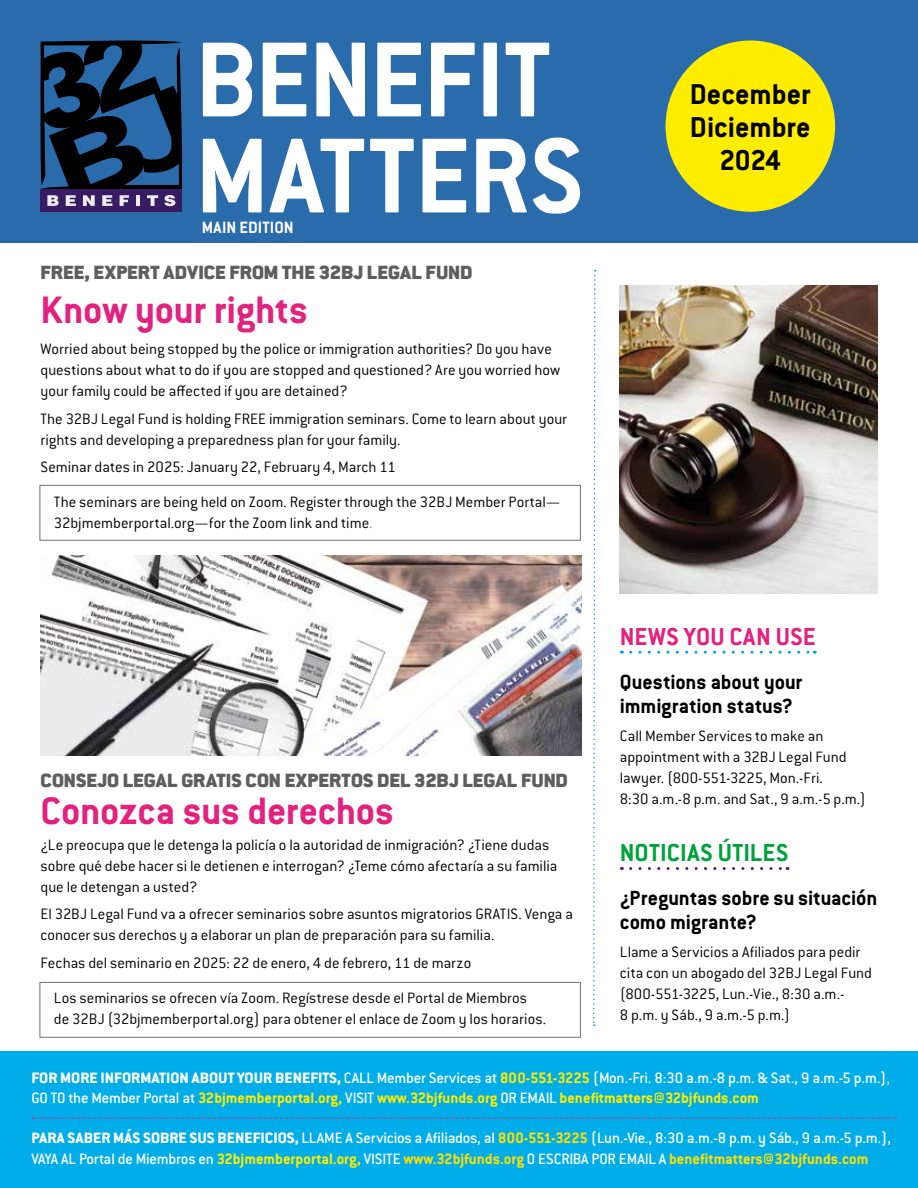
<style>
.page{position:relative;width:918px;height:1188px;background:#fff}
.page>*{position:absolute;margin:0;border:0;box-sizing:border-box;transform-origin:0 0}
.t1{font:700 117px/96px "Conduit ITC Pro";letter-spacing:-.015em;color:#fff}
.t2{font:700 42px "Conduit ITC Pro";letter-spacing:-.005em;color:#e3217e}
.t3{font:700 31.5px/33px "Conduit ITC Pro";color:#000;text-align:center}
.t4{font:700 27px "Conduit ITC Pro";letter-spacing:.01em;color:#00a23c}
.t5{font:700 27px "Conduit ITC Pro";letter-spacing:.005em;color:#e3217e}
.t6{font:700 22.5px/24px "Conduit ITC Pro";letter-spacing:-.005em;color:#000}
.t7{font:900 21px "Conduit ITC Pro";letter-spacing:.005em;color:#5e5e5f}
.t8{font:700 18px "Conduit ITC Pro";color:#fff}
.t9{font:300 16.5px/21px "Conduit ITC Pro";color:#000}
.t10{font:500 16.5px/19.8px "Conduit ITC Pro";letter-spacing:-.01em;color:#fff}
.s1{color:#868787}
.s2{font-weight:800}
.s3{font-weight:700;color:#ffed00}
.s4{font-weight:200}
.s5{font-weight:700;color:#ffe000}
</style>
<div class="page">
<div style="left:40px;top:982px;width:541px;height:55px;border:1px solid #727273"></div>
<div style="left:0;top:0;width:918px;height:243px;background:#296bab"></div>
<svg style="left:40px;top:40px;width:142px;height:149px"></svg>
<div style="left:40px;top:189px;width:142px;height:23px;background:#381c63"></div>
<svg style="left:47px;top:195px;width:12px;height:11px"></svg>
<svg style="left:66px;top:195px;width:10px;height:11px"></svg>
<svg style="left:83px;top:195px;width:12px;height:11px"></svg>
<svg style="left:102px;top:195px;width:10px;height:11px"></svg>
<svg style="left:120px;top:195px;width:9px;height:11px"></svg>
<hr style="left:136px;top:195px;width:4px;height:11px;background:#ececec">
<svg style="left:147px;top:195px;width:11px;height:11px"></svg>
<svg style="left:164px;top:195px;width:11px;height:11px"></svg>
<div style="left:666px;top:40px;width:169px;height:172px;background:#ffed00;border-radius:50%"></div>
<svg style="left:593px;top:270px;width:3px;height:756px"></svg>
<svg style="left:631px;top:867px;width:157px;height:3px"></svg>
<svg style="left:631px;top:651px;width:184px;height:3px"></svg>
<img style="left:40px;top:556px;width:542px;height:200px">
<img style="left:620px;top:285px;width:258px;height:309px">
<div style="left:40px;top:485px;width:541px;height:55px;border:1px solid #727273"></div>
<div style="left:0;top:1052px;width:918px;height:136px;background:#00ade9"></div>
<svg style="left:32px;top:1117px;width:864px;height:2px"></svg>
<h1 class="t1" style="left:195px;top:31px;width:391px">BENEFIT<br>MATTERS</h1>
<p class="t8" style="left:202px;top:217px;width:93px">MAIN EDITION</p>
<p class="t7" style="left:40px;top:260px;width:433px">FREE, EXPERT ADVICE FROM THE 32BJ LEGAL FUND</p>
<h2 class="t2" style="left:40px;top:285px;width:269px">Know your rights</h2>
<p class="t9" style="left:40px;top:338px;width:521px">Worried about being stopped by the police or immigration authorities? Do you have questions about what to do if you are stopped and questioned? Are you worried how your family could be affected if you are detained?</p>
<p class="t9" style="left:40px;top:408px;width:528px">The 32BJ Legal Fund is holding FREE immigration seminars. Come to learn about your rights and developing a preparedness plan for your family.</p>
<p class="t9" style="left:54px;top:450px;width:508px;line-height:34.5px;text-indent:-13px">Seminar dates in 2025: January 22, February 4, March 11<br>The seminars are being held on Zoom. Register through the 32BJ Member Portal—</p>
<p class="t9" style="left:54px;top:512px;width:320px">32bjmemberportal.org—for the Zoom link and time<span class="s1">.</span></p>
<p class="t7" style="left:40px;top:768px;width:529px">CONSEJO LEGAL GRATIS CON EXPERTOS DEL 32BJ LEGAL FUND</p>
<h2 class="t2" style="left:40px;top:787px;width:355px">Conozca sus derechos</h2>
<p class="t9" style="left:40px;top:834px;width:518px">¿Le preocupa que le detenga la policía o la autoridad de inmigración? ¿Tiene dudas sobre qué debe hacer si le detienen e interrogan? ¿Teme cómo afectaría a su familia que le detengan a usted?</p>
<p class="t9" style="left:40px;top:904px;width:534px">El 32BJ Legal Fund va a ofrecer seminarios sobre asuntos migratorios GRATIS. Venga a conocer sus derechos y a elaborar un plan de preparación para su familia.</p>
<p class="t9" style="left:54px;top:946px;width:475px;line-height:34.5px;text-indent:-13px">Fechas del seminario en 2025: 22 de enero, 4 de febrero, 11 de marzo<br>Los seminarios se ofrecen vía Zoom. Regístrese desde el Portal de Miembros</p>
<p class="t9" style="left:54px;top:1008px;width:494px">de 32BJ (32bjmemberportal.org) para obtener el enlace de Zoom y los horarios.</p>
<h3 class="t3" style="left:690px;top:77px;width:122px">December<br>Diciembre<br>2024</h3>
<h3 class="t5" style="left:620px;top:621px;width:197px">NEWS YOU CAN USE</h3>
<h3 class="t6" style="left:620px;top:670px;width:184px">Questions about your immigration status?</h3>
<p class="t9" style="left:620px;top:725px;width:247px">Call Member Services to make an appointment with a 32BJ Legal Fund lawyer. (800-551-3225, Mon.-Fri.<br>8:30 a.m.-8 p.m. and Sat., 9 a.m.-5 p.m.)</p>
<h3 class="t4" style="left:620px;top:837px;width:170px">NOTICIAS ÚTILES</h3>
<h3 class="t6" style="left:620px;top:886px;width:259px">¿Preguntas sobre su situación como migrante?</h3>
<p class="t9" style="left:620px;top:942px;width:254px">Llame a Servicios a Afiliados para pedir cita con un abogado del 32BJ Legal Fund (800-551-3225, Lun.-Vie., 8:30 a.m.-<br>8 p.m. y Sáb., 9 a.m.-5 p.m.)</p>
<p class="t10" style="left:32px;top:1068px;width:860px"><span class="s2">FOR MORE INFORMATION ABOUT YOUR BENEFITS,</span> CALL Member Services at <span class="s3">800-551-3225</span> (Mon.-Fri. 8:30 a.m.-8 p.m. &amp; Sat., 9 a.m.-5 p.m.)<span class="s4">,<br></span>GO TO the Member Portal at <span class="s3">32bjmemberportal.org,</span> VISIT <span class="s3">www.32bjfunds.org</span> OR EMAIL <span class="s3">benefitmatters@32bjfunds.com</span></p>
<p class="t10" style="left:32px;top:1127px;width:861px;line-height:21.6px"><span class="s2">PARA SABER MÁS SOBRE SUS BENEFICIOS,</span> LLAME A Servicios a Afiliados, al <span class="s5">800-551-3225</span> (Lun.-Vie., 8:30 a.m.-8 p.m. y Sáb., 9 a.m.-5 p.m.),<br>VAYA AL Portal de Miembros en <span class="s3">32bjmemberportal.org,</span> VISITE <span class="s5">www.32bjfunds.org</span> O ESCRIBA POR EMAIL A <span class="s5">benefitmatters@32bjfunds.com</span></p>
</div>
